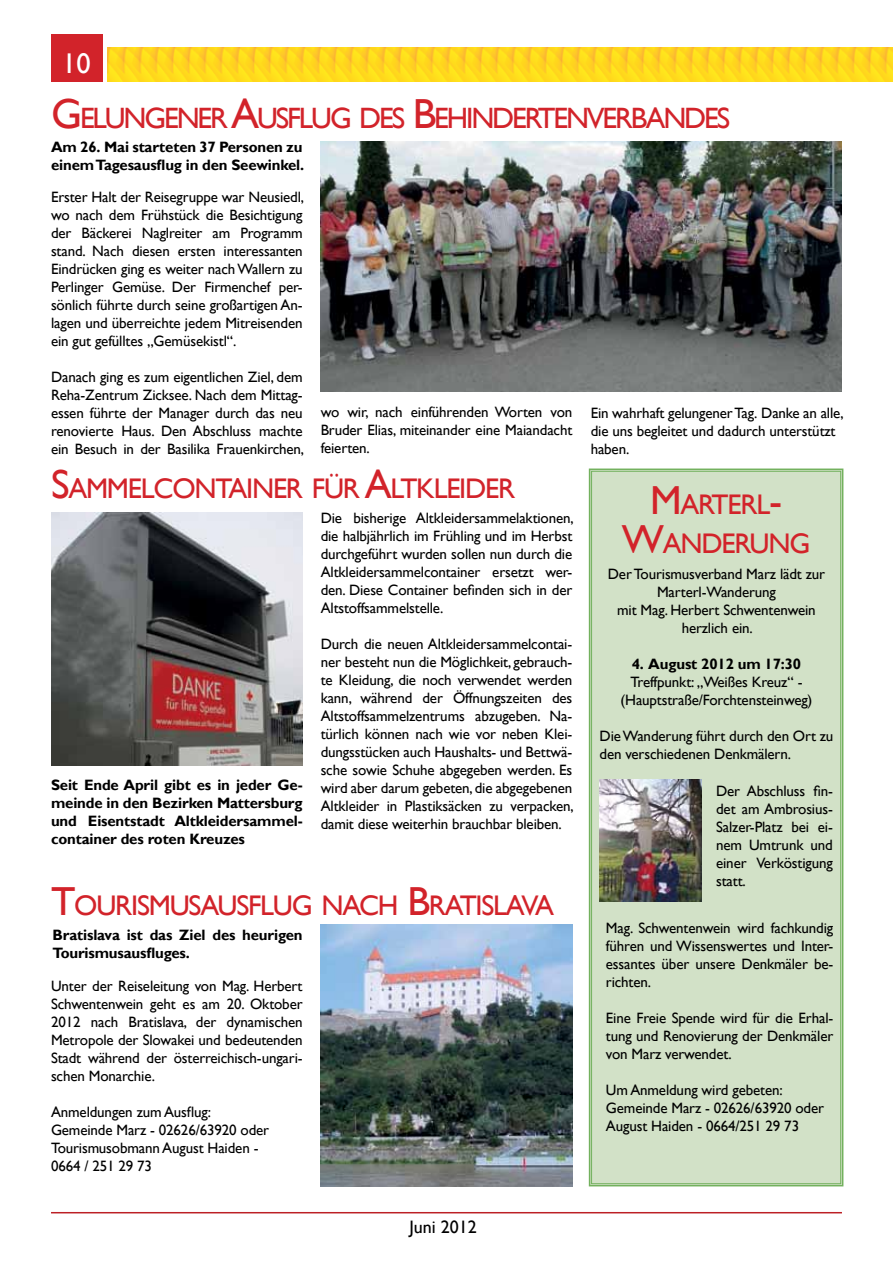
<style>
.page{position:relative;width:893px;height:1263px;background:#fff}
.page>*{position:absolute;margin:0;border:0;box-sizing:border-box;transform-origin:0 0}
.t1{font:29.4px "Gill Sans";letter-spacing:-.07em;color:#d2232a}
.t2{font:28.5px "Gill Sans";color:#fff}
.t3{font:28.35px/39px "Gill Sans";letter-spacing:-.045em;color:#d2232a;text-align:center}
.t4{font:18px "Gill Sans";color:#000}
.t5{font:15px/18px "Gill Sans";letter-spacing:-.01em;color:#000;text-align:justify}
.t6{font:700 15px/18px "Gill Sans";letter-spacing:-.01em;color:#000}
.s1{font-size:42px}
.s2{font-size:40.5px}
</style>
<div class="page">
<hr style="left:51px;top:1212px;width:791px;height:1px;background:#bc2026">
<img style="left:107px;top:48px;width:786px;height:34px">
<div style="left:51px;top:34px;width:51px;height:47px;background:#d2232a"></div>
<img style="left:321px;top:142px;width:521px;height:249px">
<img style="left:51px;top:512px;width:252px;height:253px">
<div style="left:588px;top:468px;width:256px;height:719px;background:#d2e1c7"></div>
<div style="left:591px;top:471px;width:250px;height:713px;border:1px solid #73b15e"></div>
<img style="left:321px;top:924px;width:251px;height:262px">
<img style="left:600px;top:779px;width:102px;height:122px">
<h2 class="t2" style="left:62px;top:47px;width:30px">10</h2>
<h1 class="t1" style="left:51px;top:101px;width:681px"><span class="s1">G</span> ELUNGENER <span class="s1">A</span>USFLUG DES <span class="s1">B</span>EHINDERTENVERBANDES</h1>
<p class="t6" style="left:51px;top:138px;width:255px">Am 26. Mai starteten 37 Personen zu einem Tagesausflug in den Seewinkel.</p>
<p class="t5" style="left:51px;top:188px;width:255px">Erster Halt der Reisegruppe war Neusiedl, wo nach dem Frühstück die Besichtigung der Bäckerei Naglreiter am Programm stand. Nach diesen ersten interessanten Eindrücken ging es weiter nach Wallern zu Perlinger Gemüse. Der Firmenchef per&shy;sönlich führte durch seine großartigen An&shy;lagen und überreichte jedem Mitreisenden ein gut gefülltes „Gemüsekistl“.</p>
<p class="t5" style="left:51px;top:368px;width:255px">Danach ging es zum eigentlichen Ziel, dem Reha-Zentrum Zicksee. Nach dem Mittag&shy;essen führte der Manager durch das neu renovierte Haus. Den Abschluss machte ein Besuch in der Basilika Frauenkirchen,</p>
<p class="t5" style="left:321px;top:403px;width:253px">wo wir, nach einführenden Worten von Bruder Elias, miteinander eine Maiandacht feierten.</p>
<p class="t5" style="left:591px;top:404px;width:255px;text-align:left">Ein wahrhaft gelungener Tag. Danke an alle, die uns begleitet und dadurch unterstützt haben.</p>
<h3 class="t3" style="left:622px;top:485px;width:190px"><span class="s2">M</span>ARTERL<span class="s2">-<br>W</span>ANDERUNG</h3>
<p class="t5" style="left:608px;top:565px;width:219px;text-align:center">Der Tourismusverband Marz lädt zur<br>Marterl-Wanderung<br>mit Mag. Herbert Schwentenwein herzlich ein.</p>
<p class="t6" style="left:632px;top:655px;width:171px">4. August 2012 um 17:30</p>
<p class="t5" style="left:620px;top:673px;width:193px;text-align:center">Treffpunkt: „Weißes Kreuz“ - (Hauptstraße/Forchtensteinweg)</p>
<p class="t5" style="left:600px;top:727px;width:235px">Die Wanderung führt durch den Ort zu den verschiedenen Denkmälern.</p>
<h3 class="t3" style="left:51px;top:469px;width:466px"><span class="s2">S</span>AMMELCONTAINER FÜR <span class="s2">A</span>LTKLEIDER</h3>
<p class="t5" style="left:321px;top:509px;width:255px">Die bisherige Altkleidersammelaktionen, die halbjährlich im Frühling und im Herbst durchgeführt wurden sollen nun durch die Altkleidersammelcontainer ersetzt wer&shy;den. Diese Container befinden sich in der Altstoffsammelstelle.</p>
<p class="t5" style="left:321px;top:635px;width:255px">Durch die neuen Altkleidersammelcontai&shy;ner besteht nun die Möglichkeit, gebrauch&shy;te Kleidung, die noch verwendet werden kann, während der Öffnungszeiten des Altstoffsammelzentrums abzugeben. Na&shy;türlich können nach wie vor neben Klei&shy;dungsstücken auch Haushalts- und Bettwä&shy;sche sowie Schuhe abgegeben werden. Es wird aber darum gebeten, die abgegebenen Altkleider in Plastiksäcken zu verpacken, damit diese weiterhin brauchbar bleiben.</p>
<p class="t6" style="left:51px;top:776px;width:253px;text-align:justify">Seit Ende April gibt es in jeder Ge&shy;meinde in den Bezirken Mattersburg und Eisentstadt Altkleidersammel&shy;container des roten Kreuzes</p>
<p class="t5" style="left:716px;top:782px;width:118px">Der Abschluss fin&shy;det am Ambrosius-Salzer-Platz bei ei&shy;nem Umtrunk und einer Verköstigung statt.</p>
<p class="t5" style="left:606px;top:919px;width:229px">Mag. Schwentenwein wird fachkundig führen und Wissenswertes und Inter&shy;essantes über unsere Denkmäler be&shy;richten.</p>
<p class="t5" style="left:606px;top:1009px;width:229px">Eine Freie Spende wird für die Erhal&shy;tung und Renovierung der Denkmäler von Marz verwendet.</p>
<p class="t5" style="left:606px;top:1081px;width:220px;text-align:left">Um Anmeldung wird gebeten:<br>Gemeinde Marz - 02626/63920 oder<br>August Haiden - 0664/251 29 73</p>
<h3 class="t3" style="left:51px;top:886px;width:472px"><span class="s2">T</span>OURISMUSAUSFLUG NACH <span class="s2">B</span>RATISLAVA</h3>
<p class="t6" style="left:53px;top:926px;width:252px">Bratislava ist das Ziel des heurigen<br>Tourismusausfluges.</p>
<p class="t5" style="left:51px;top:977px;width:253px">Unter der Reiseleitung von Mag. Herbert Schwentenwein geht es am 20. Oktober 2012 nach Bratislava, der dynamischen Metropole der Slowakei und bedeutenden Stadt während der österreichisch-ungari&shy;schen Monarchie.</p>
<p class="t5" style="left:51px;top:1103px;width:220px;text-align:left">Anmeldungen zum Ausflug:<br>Gemeinde Marz - 02626/63920 oder<br>Tourismusobmann August Haiden -<br>0664 / 251 29 73</p>
<p class="t4" style="left:410px;top:1216px;width:69px">Juni 2012</p>
</div>
